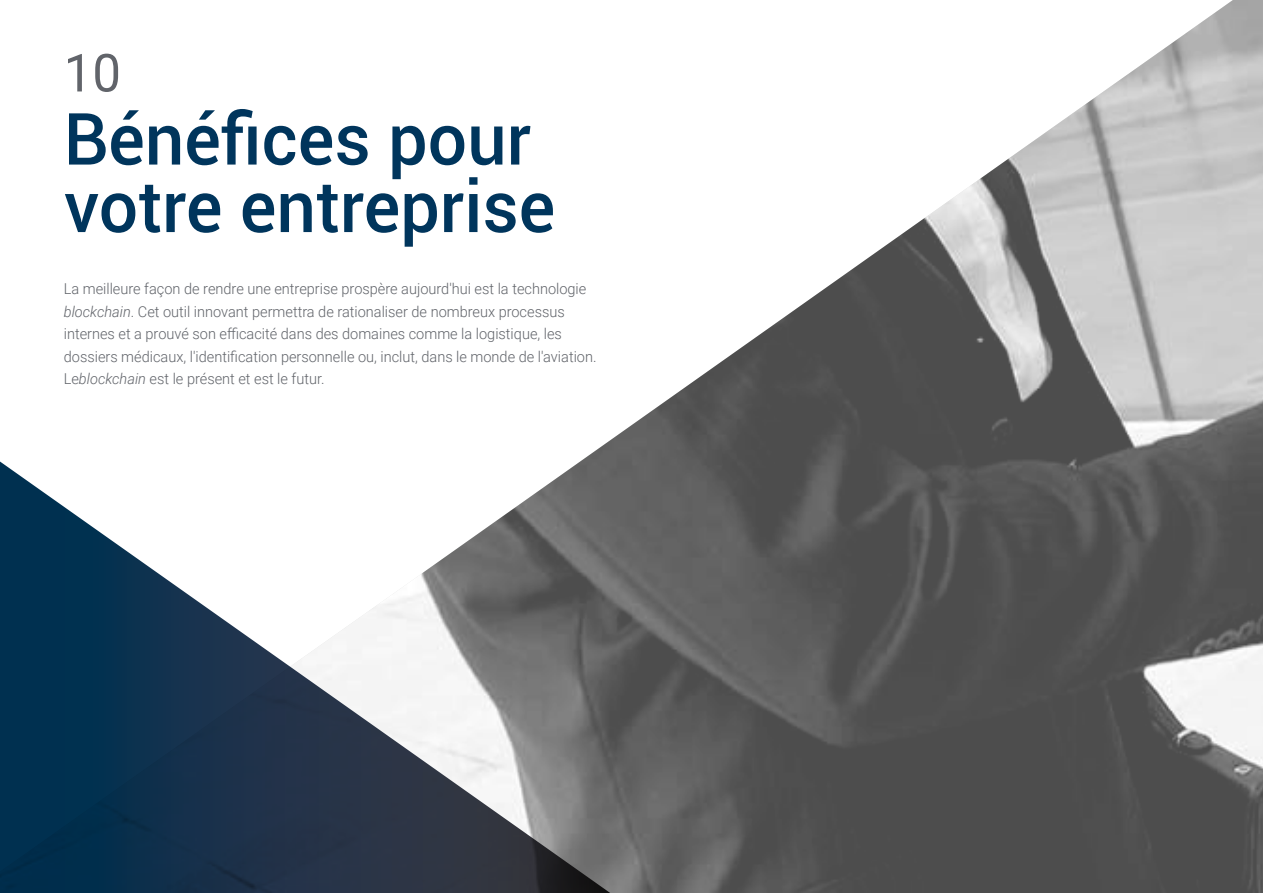
<style>
.page{position:relative;width:1263px;height:893px;background:#fff}
.page>*{position:absolute;margin:0;border:0;box-sizing:border-box;transform-origin:0 0}
.t1{font:500 72px/67.5px "Roboto";color:#00355c}
.t2{font:52.5px "Roboto";color:#61646a}
.t3{font:300 15px/22.5px "Roboto";color:#61646a}
.s1{font-style:italic}
</style>
<div class="page">
<img style="left:602px;top:0;width:661px;height:893px">
<svg style="left:0;top:446px;width:640px;height:447px"></svg>
<h2 class="t2" style="left:64px;top:36px;width:59px">10</h2>
<h1 class="t1" style="left:64px;top:102px;width:493px">Bénéfices pour votre entreprise</h1>
<p class="t3" style="left:64px;top:277px;width:534px">La meilleure façon de rendre une entreprise prospère aujourd'hui est la technologie <span class="s1">blockchain</span>. Cet outil innovant permettra de rationaliser de nombreux processus internes et a prouvé son efficacité dans des domaines comme la logistique, les dossiers médicaux, l'identification personnelle ou, inclut, dans le monde de l'aviation.<br>Le<span class="s1">blockchain</span> est le présent et est le futur.</p>
</div>
